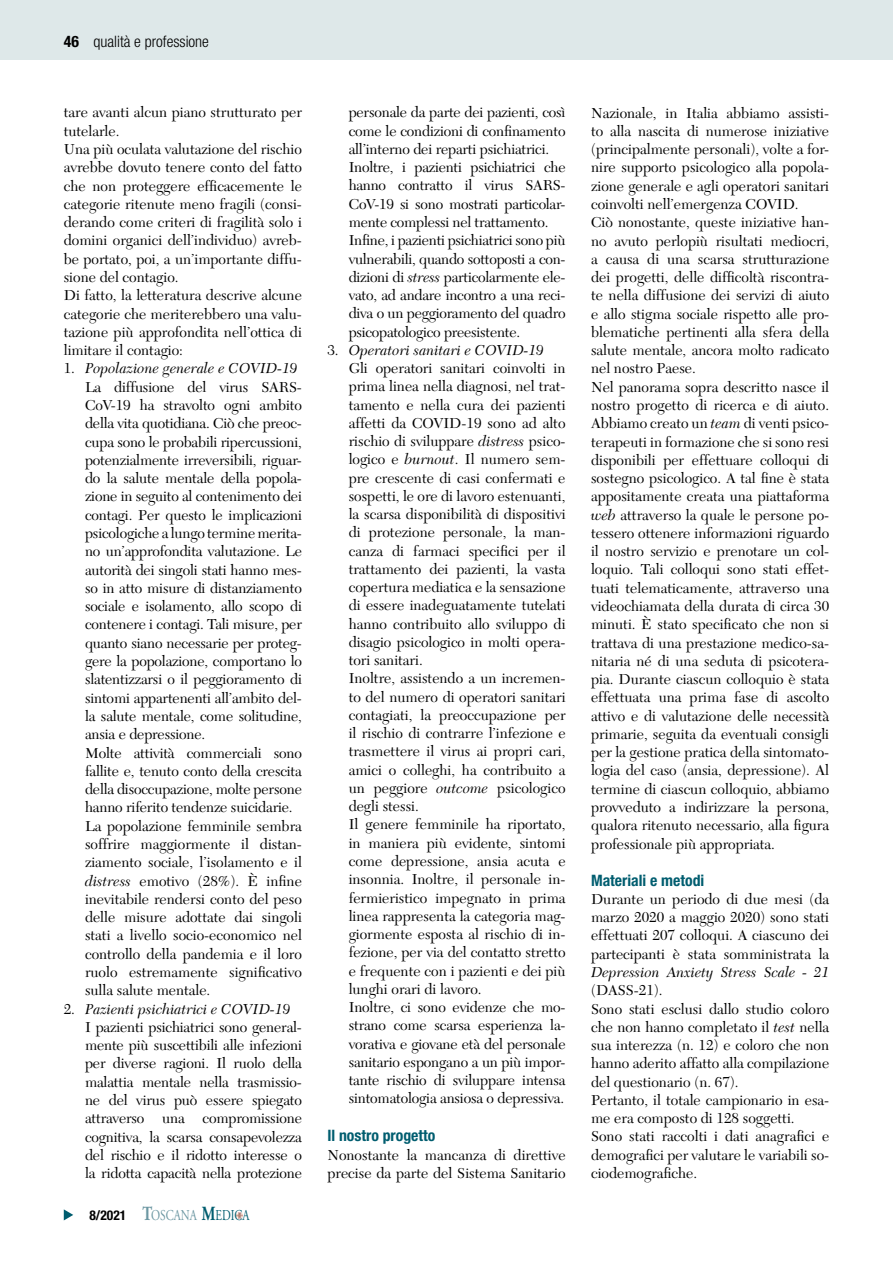
<style>
.page{position:relative;width:893px;height:1263px;background:#fff}
.page>*{position:absolute;margin:0;border:0;box-sizing:border-box;transform-origin:0 0}
.t1{font:700 condensed 15.75px "Helvetica Neue LT Std";color:#005d6f}
.t2{font:300 condensed 15.75px "Helvetica Neue LT Std";color:#000}
.t3{font:15px/18.3px "New Caledonia LT Std";color:#000}
.t4{font:italic 15px "New Caledonia LT Std";color:#000}
.t5{font:700 condensed 13.5px "Helvetica Neue LT Std";color:#000}
.s1{font-weight:700}
.s2{font-style:italic}
.s3{font-family:"Adobe Garamond Pro";font-stretch:normal;font-size:20.1px;color:#6c97a2}
.s4{font-family:"Adobe Garamond Pro";font-weight:400;font-stretch:normal;font-size:15px;color:#6c97a2}
.s5{font-family:"Adobe Garamond Pro";font-stretch:normal;font-size:20.1px;color:#005d6f}
.s6{font-family:"Adobe Garamond Pro";font-weight:400;font-stretch:normal;font-size:15px;color:#005d6f}
</style>
<div class="page">
<svg style="left:64px;top:1209px;width:9px;height:11px"></svg>
<svg style="left:237px;top:1212px;width:6px;height:6px"></svg>
<div style="left:0;top:0;width:893px;height:60px;background:#dee8e9"></div>
<p class="t2" style="left:94px;top:32px;width:117px">qualità e professione</p>
<p class="t2" style="left:64px;top:32px;width:79px"><span class="s1">46</span> testa ina</p>
<p class="t3" style="left:64px;top:104px;width:240px">tare avanti alcun piano strutturato per tutelarle.<br>Una più oculata valutazione del rischio avrebbe dovuto tenere conto del fatto che non proteggere efficacemente le categorie ritenute meno fragili (consi&shy;derando come criteri di fragilità solo i domini organici dell’individuo) avreb&shy;be portato, poi, a un’importante diffu&shy;sione del contagio.<br>Di fatto, la letteratura descrive alcune categorie che meriterebbero una valu&shy;tazione più approfondita nell’ottica di limitare il contagio:</p>
<p class="t3" style="left:85px;top:360px;width:218px;text-indent:-21px">1. <span class="s2">Popolazione generale e COVID-19<br></span>La diffusione del virus SARS-CoV-19 ha stravolto ogni ambito della vita quotidiana. Ciò che preoc&shy;cupa sono le probabili ripercussioni, potenzialmente irreversibili, riguar&shy;do la salute mentale della popola&shy;zione in seguito al contenimento dei contagi. Per questo le implicazioni psicologiche a lungo termine merita&shy;no un’approfondita valutazione. Le autorità dei singoli stati hanno mes&shy;so in atto misure di distanziamento sociale e isolamento, allo scopo di contenere i contagi. Tali misure, per quanto siano necessarie per proteg&shy;gere la popolazione, comportano lo slatentizzarsi o il peggioramento di sintomi appartenenti all’ambito del&shy;la salute mentale, come solitudine, ansia e depressione.<br>Molte attività commerciali sono fallite e, tenuto conto della crescita della disoccupazione, molte persone hanno riferito tendenze suicidarie.<br>La popolazione femminile sembra soffrire maggiormente il distan&shy;ziamento sociale, l’isolamento e il <span class="s2">distress</span> emotivo (28%). È infine inevitabile rendersi conto del peso delle misure adottate dai singoli stati a livello socio-economico nel controllo della pandemia e il loro ruolo estremamente significativo sulla salute mentale.</p>
<p class="t3" style="left:85px;top:1000px;width:218px;text-indent:-21px">2. <span class="s2">Pazienti psichiatrici e COVID-19<br></span>I pazienti psichiatrici sono general&shy;mente più suscettibili alle infezioni per diverse ragioni. Il ruolo della malattia mentale nella trasmissio&shy;ne del virus può essere spiegato attraverso una compromissione cognitiva, la scarsa consapevolezza del rischio e il ridotto interesse o la ridotta capacità nella protezione</p>
<p class="t5" style="left:89px;top:1207px;width:161px">8/2021 <span class="s3">T</span><span class="s4">OSCANA</span> <span class="s5">M</span><span class="s6">EDICA</span></p>
<p class="t3" style="left:349px;top:104px;width:218px">personale da parte dei pazienti, così come le condizioni di confinamento all’interno dei reparti psichiatrici.<br>Inoltre, i pazienti psichiatrici che hanno contratto il virus SARS-CoV-19 si sono mostrati particolar&shy;mente complessi nel trattamento.<br>Infine, i pazienti psichiatrici sono più vulnerabili, quando sottoposti a con&shy;dizioni di <span class="s2">stress</span> particolarmente ele&shy;vato, ad andare incontro a una reci&shy;diva o un peggioramento del quadro psicopatologico preesistente.</p>
<p class="t3" style="left:349px;top:341px;width:218px;text-indent:-21px">3. <span class="s2">Operatori sanitari e COVID-19<br></span>Gli operatori sanitari coinvolti in prima linea nella diagnosi, nel trat&shy;tamento e nella cura dei pazienti affetti da COVID-19 sono ad alto rischio di sviluppare <span class="s2">distress</span> psico&shy;logico e <span class="s2">burnout</span>. Il numero sem&shy;pre crescente di casi confermati e sospetti, le ore di lavoro estenuanti, la scarsa disponibilità di dispositivi di protezione personale, la man&shy;canza di farmaci specifici per il trattamento dei pazienti, la vasta copertura mediatica e la sensazione di essere inadeguatamente tutelati hanno contribuito allo sviluppo di disagio psicologico in molti opera&shy;tori sanitari.<br>Inoltre, assistendo a un incremen&shy;to del numero di operatori sanitari contagiati, la preoccupazione per il rischio di contrarre l’infezione e trasmettere il virus ai propri cari, amici o colleghi, ha contribuito a un peggiore <span class="s2">outcome</span> psicologico degli stessi.<br>Il genere femminile ha riportato, in maniera più evidente, sintomi come depressione, ansia acuta e insonnia. Inoltre, il personale in&shy;fermieristico impegnato in prima linea rappresenta la categoria mag&shy;giormente esposta al rischio di in&shy;fezione, per via del contatto stretto e frequente con i pazienti e dei più lunghi orari di lavoro.<br>Inoltre, ci sono evidenze che mo&shy;strano come scarsa esperienza la&shy;vorativa e giovane età del personale sanitario espongano a un più impor&shy;tante rischio di sviluppare intensa sintomatologia ansiosa o depressiva.</p>
<p class="t1" style="left:327px;top:1126px;width:110px">Il nostro progetto</p>
<p class="t3" style="left:327px;top:1146px;width:240px">Nonostante la mancanza di direttive precise da parte del Sistema Sanitario</p>
<p class="t3" style="left:591px;top:104px;width:240px">Nazionale, in Italia abbiamo assisti&shy;to alla nascita di numerose iniziative (principalmente personali), volte a for&shy;nire supporto psicologico alla popola&shy;zione generale e agli operatori sanitari coinvolti nell’emergenza COVID.<br>Ciò nonostante, queste iniziative han&shy;no avuto perlopiù risultati mediocri, a causa di una scarsa strutturazione dei progetti, delle difficoltà riscontra&shy;te nella diffusione dei servizi di aiuto e allo stigma sociale rispetto alle pro&shy;blematiche pertinenti alla sfera della salute mentale, ancora molto radicato nel nostro Paese.<br>Nel panorama sopra descritto nasce il nostro progetto di ricerca e di aiuto.<br>Abbiamo creato un <span class="s2">team</span> di venti psico&shy;terapeuti in formazione che si sono resi disponibili per effettuare colloqui di sostegno psicologico. A tal fine è stata appositamente creata una piattaforma <span class="s2">web</span> attraverso la quale le persone po&shy;tessero ottenere informazioni riguardo il nostro servizio e prenotare un col&shy;loquio. Tali colloqui sono stati effet&shy;tuati telematicamente, attraverso una videochiamata della durata di circa 30 minuti. È stato specificato che non si trattava di una prestazione medico-sa&shy;nitaria né di una seduta di psicotera&shy;pia. Durante ciascun colloquio è stata effettuata una prima fase di ascolto attivo e di valutazione delle necessità primarie, seguita da eventuali consigli per la gestione pratica della sintomato&shy;logia del caso (ansia, depressione). Al termine di ciascun colloquio, abbiamo provveduto a indirizzare la persona, qualora ritenuto necessario, alla figura professionale più appropriata.</p>
<p class="t1" style="left:591px;top:870px;width:115px">Materiali e metodi</p>
<p class="t3" style="left:591px;top:890px;width:240px;text-align:justify">Durante un periodo di due mesi (da marzo 2020 a maggio 2020) sono stati effettuati 207 colloqui. A ciascuno dei partecipanti è stata somministrata la</p>
<p class="t4" style="left:591px;top:964px;width:240px">Depression Anxiety Stress Scale - 21</p>
<p class="t3" style="left:591px;top:981px;width:240px">(DASS-21).<br>Sono stati esclusi dallo studio coloro che non hanno completato il <span class="s2">test</span> nella sua interezza (n. 12) e coloro che non hanno aderito affatto alla compilazione del questionario (n. 67).<br>Pertanto, il totale campionario in esa&shy;me era composto di 128 soggetti.<br>Sono stati raccolti i dati anagrafici e demografici per valutare le variabili so&shy;ciodemografiche.</p>
</div>
